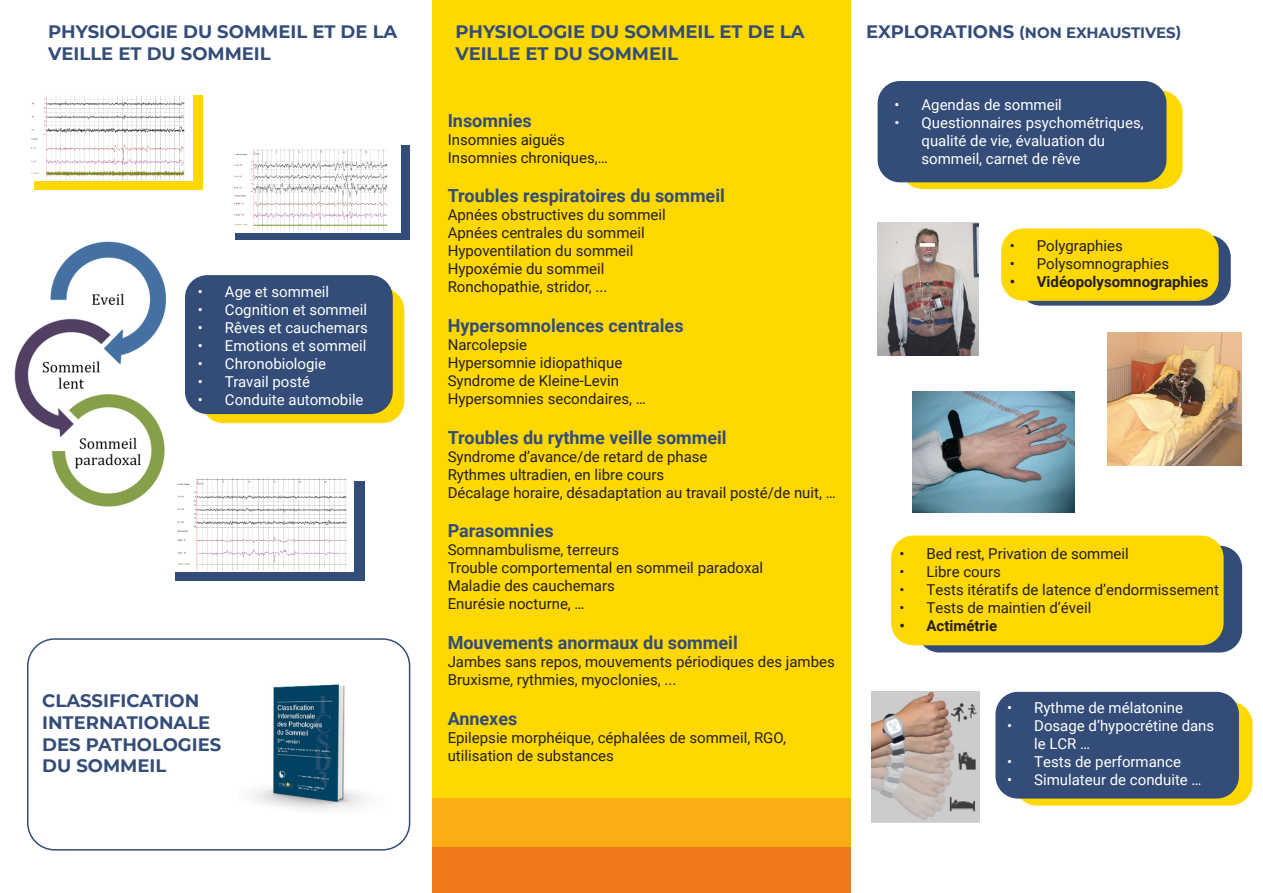
<style>
.page{position:relative;width:1263px;height:893px;background:#fff}
.page>*{position:absolute;margin:0;border:0;box-sizing:border-box;transform-origin:0 0}
.t1{font:700 18px "Roboto";color:#334c78}
.t2{font:700 18px/21.6px "Montserrat";color:#334c78}
.t3{font:15px/18px "Roboto";color:#231f20}
.t4{font:15px/18px "Roboto";color:#fff}
.t5{font:700 15px "Roboto";color:#231f20}
.t6{font:700 15px "Montserrat";color:#334c78}
.s1{font-size:18px}
</style>
<div class="page">
<div style="left:27px;top:638px;width:383px;height:213px;border:2px solid #334c78;border-radius:27px"></div>
<div style="left:201px;top:288px;width:203px;height:135px;background:#fed800;border-radius:22px"></div>
<div style="left:185px;top:275px;width:208px;height:139px;background:#334c78;border-radius:22px"></div>
<div style="left:432px;top:0;width:418px;height:893px;background:#fed800"></div>
<svg style="left:175px;top:481px;width:190px;height:100px;background:#455c84"></svg>
<div style="left:235px;top:146px;width:174px;height:94px;background:#334c78"></div>
<div style="left:34px;top:96px;width:169px;height:94px;background:#fed800"></div>
<img style="left:14px;top:241px;width:153px;height:266px">
<img style="left:31px;top:95px;width:161px;height:86px">
<img style="left:234px;top:146px;width:166px;height:87px">
<img style="left:175px;top:478px;width:178px;height:93px">
<img style="left:251px;top:684px;width:114px;height:126px">
<img style="left:878px;top:222px;width:100px;height:133px">
<img style="left:1108px;top:333px;width:133px;height:132px">
<img style="left:912px;top:392px;width:162px;height:120px">
<img style="left:872px;top:692px;width:108px;height:130px">
<div style="left:900px;top:90px;width:282px;height:99px;background:#fed800;border-radius:22px"></div>
<div style="left:877px;top:81px;width:289px;height:101px;background:#334c78;border-radius:22px"></div>
<div style="left:432px;top:798px;width:418px;height:95px;background:#f9af13"></div>
<div style="left:432px;top:847px;width:418px;height:46px;background:#ef781a"></div>
<div style="left:1018px;top:235px;width:213px;height:71px;background:#334c78;border-radius:22px"></div>
<div style="left:1001px;top:228px;width:218px;height:73px;background:#fed800;border-radius:22px"></div>
<div style="left:917px;top:546px;width:325px;height:106px;background:#334c78;border-radius:22px"></div>
<div style="left:891px;top:536px;width:332px;height:109px;background:#fed800;border-radius:22px"></div>
<div style="left:1015px;top:702px;width:237px;height:104px;background:#fed800;border-radius:22px"></div>
<div style="left:995px;top:692px;width:244px;height:107px;background:#334c78;border-radius:22px"></div>
<p class="t2" style="left:48px;top:20px;width:351px">PHYSIOLOGIE DU SOMMEIL ET DE LA<br>VEILLE ET DU SOMMEIL</p>
<p class="t4" style="left:198px;top:282px;width:133px">• Age et sommeil</p>
<p class="t4" style="left:198px;top:300px;width:171px">• Cognition et sommeil</p>
<p class="t4" style="left:198px;top:318px;width:171px">• Rêves et cauchemars</p>
<p class="t4" style="left:198px;top:336px;width:170px">• Emotions et sommeil</p>
<p class="t4" style="left:198px;top:354px;width:130px">• Chronobiologie</p>
<p class="t4" style="left:198px;top:372px;width:114px">• Travail posté</p>
<p class="t4" style="left:198px;top:390px;width:167px">• Conduite automobile</p>
<p class="t2" style="left:42px;top:689px;width:159px">CLASSIFICATION</p>
<p class="t2" style="left:42px;top:711px;width:170px">INTERNATIONALE</p>
<p class="t2" style="left:42px;top:732px;width:181px">DES PATHOLOGIES</p>
<p class="t2" style="left:42px;top:754px;width:126px">DU SOMMEIL</p>
<p class="t2" style="left:455px;top:20px;width:351px">PHYSIOLOGIE DU SOMMEIL ET DE LA<br>VEILLE ET DU SOMMEIL</p>
<p class="t6" style="left:866px;top:22px;width:317px"><span class="s1">EXPLORATIONS</span> (NON EXHAUSTIVES)</p>
<p class="t4" style="left:894px;top:95px;width:169px">• Agendas de sommeil</p>
<p class="t4" style="left:921px;top:113px;width:224px;text-indent:-27px">• Questionnaires psychométriques, qualité de vie, évaluation du sommeil, carnet de rêve</p>
<p class="t1" style="left:448px;top:108px;width:86px">Insomnies</p>
<p class="t3" style="left:448px;top:130px;width:119px">Insomnies aiguës</p>
<p class="t3" style="left:448px;top:148px;width:162px">Insomnies chroniques,…</p>
<p class="t1" style="left:448px;top:183px;width:279px">Troubles respiratoires du sommeil</p>
<p class="t3" style="left:448px;top:206px;width:220px">Apnées obstructives du sommeil</p>
<p class="t3" style="left:448px;top:224px;width:199px">Apnées centrales du sommeil</p>
<p class="t3" style="left:448px;top:242px;width:187px">Hypoventilation du sommeil</p>
<p class="t3" style="left:448px;top:260px;width:158px">Hypoxémie du sommeil</p>
<p class="t3" style="left:448px;top:278px;width:161px">Ronchopathie, stridor, ...</p>
<p class="t1" style="left:448px;top:313px;width:237px">Hypersomnolences centrales</p>
<p class="t3" style="left:448px;top:335px;width:81px">Narcolepsie</p>
<p class="t3" style="left:448px;top:353px;width:176px">Hypersomnie idiopathique</p>
<p class="t3" style="left:448px;top:371px;width:173px">Syndrome de Kleine-Levin</p>
<p class="t3" style="left:448px;top:389px;width:200px">Hypersomnies secondaires, …</p>
<p class="t1" style="left:448px;top:425px;width:280px">Troubles du rythme veille sommeil</p>
<p class="t3" style="left:448px;top:447px;width:261px">Syndrome d’avance/de retard de phase</p>
<p class="t3" style="left:448px;top:465px;width:218px">Rythmes ultradien, en libre cours</p>
<p class="t3" style="left:448px;top:483px;width:390px">Décalage horaire, désadaptation au travail posté/de nuit, …</p>
<p class="t1" style="left:448px;top:518px;width:107px">Parasomnies</p>
<p class="t3" style="left:448px;top:540px;width:173px">Somnambulisme, terreurs</p>
<p class="t3" style="left:448px;top:558px;width:317px">Trouble comportemental en sommeil paradoxal</p>
<p class="t3" style="left:448px;top:576px;width:169px">Maladie des cauchemars</p>
<p class="t3" style="left:448px;top:594px;width:138px">Enurésie nocturne, …</p>
<p class="t1" style="left:448px;top:630px;width:292px">Mouvements anormaux du sommeil</p>
<p class="t3" style="left:448px;top:652px;width:389px">Jambes sans repos, mouvements périodiques des jambes</p>
<p class="t3" style="left:448px;top:670px;width:230px">Bruxisme, rythmies, myoclonies, ...</p>
<p class="t1" style="left:448px;top:705px;width:71px">Annexes</p>
<p class="t3" style="left:448px;top:728px;width:340px">Epilepsie morphéique, céphalées de sommeil, RGO, utilisation de substances</p>
<p class="t3" style="left:1010px;top:236px;width:115px">• Polygraphies</p>
<p class="t3" style="left:1010px;top:254px;width:161px">• Polysomnographies</p>
<p class="t5" style="left:1010px;top:271px;width:200px">• Vidéopolysomnographies</p>
<p class="t3" style="left:899px;top:545px;width:231px">• Bed rest, Privation de sommeil</p>
<p class="t3" style="left:899px;top:563px;width:103px">• Libre cours</p>
<p class="t3" style="left:899px;top:581px;width:321px">• Tests itératifs de latence d’endormissement</p>
<p class="t3" style="left:899px;top:599px;width:193px">• Tests de maintien d’éveil</p>
<p class="t5" style="left:899px;top:616px;width:99px">• Actimétrie</p>
<p class="t4" style="left:1007px;top:698px;width:177px">• Rythme de mélatonine</p>
<p class="t4" style="left:1034px;top:716px;width:182px;text-indent:-27px">• Dosage d’hypocrétine dans le LCR …</p>
<p class="t4" style="left:1007px;top:752px;width:175px">• Tests de performance</p>
<p class="t4" style="left:1007px;top:770px;width:196px">• Simulateur de conduite …</p>
</div>
